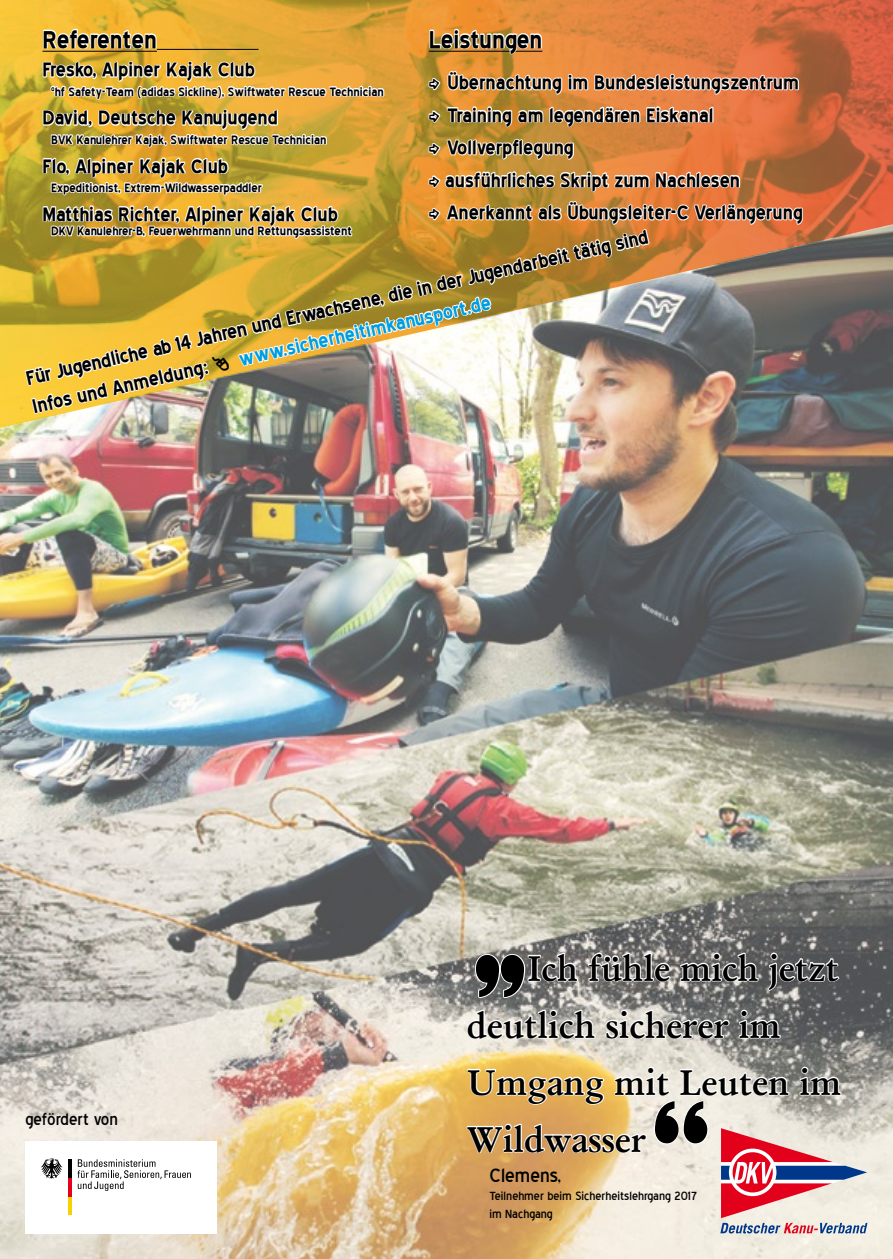
<style>
.page{position:relative;width:893px;height:1259px;background:#fff}
.page>*{position:absolute;margin:0;border:0;box-sizing:border-box;transform-origin:0 0}
.t1{font:700 210px "Blue Highway";color:#000}
.t2{font:700 36px/57px "Guatemala";color:#000}
.t3{font:700 30px "Blue Highway";color:#000}
.t4{font:700 24px/32.4px "Blue Highway";color:#000}
.t5{font:24px "Blue Highway";color:#000}
.t6{font:21px "Blue Highway";color:#000}
.t7{font:700 15px "Blue Highway";color:#000}
.t8{font:15px/18px "Blue Highway";color:#000}
.s1{font-family:"Dot Com";font-weight:400;font-size:14.7px}
.s2{font-family:"Dot Com";font-weight:400;font-size:21px}
.s3{color:#009ee0}
</style>
<div class="page">
<img style="left:0;top:445px;width:893px;height:814px">
<img style="left:0;top:0;width:893px;height:445px">
<img style="left:23px;top:27px;width:781px;height:392px">
<div style="left:26px;top:1141px;width:191px;height:92px;background:#fff"></div>
<svg style="left:77px;top:1159px;width:114px;height:32px"></svg>
<hr style="left:68px;top:1196px;width:3px;height:18px;background:#f8d200">
<hr style="left:68px;top:1177px;width:3px;height:19px;background:#e2001a">
<hr style="left:68px;top:1159px;width:3px;height:18px;background:#000">
<svg style="left:41px;top:1158px;width:21px;height:20px"></svg>
<svg style="left:474px;top:951px;width:105px;height:48px;background:#939391"></svg>
<svg style="left:587px;top:951px;width:85px;height:32px"></svg>
<svg style="left:679px;top:951px;width:81px;height:32px"></svg>
<svg style="left:766px;top:951px;width:75px;height:41px"></svg>
<svg style="left:466px;top:1008px;width:130px;height:32px"></svg>
<svg style="left:604px;top:1008px;width:127px;height:32px"></svg>
<svg style="left:738px;top:1008px;width:44px;height:31px"></svg>
<svg style="left:466px;top:1065px;width:401px;height:168px;background:#dfbfa6"></svg>
<p class="t3" style="left:429px;top:26px;width:115px">Leistungen</p>
<p class="t4" style="left:429px;top:66px;width:376px"><span class="s1">Z</span> Übernachtung im Bundesleistungszentrum <span class="s1">Z</span> Training am legendären Eiskanal<br><span class="s1">Z</span> Vollverpflegung<br><span class="s1">Z</span> ausführliches Skript zum Nachlesen<br><span class="s1">Z</span> Anerkannt als Übungsleiter-C Verlängerung</p>
<p class="t3" style="left:43px;top:26px;width:116px">Referenten</p>
<p class="t4" style="left:43px;top:54px;width:214px">Fresko, Alpiner Kajak Club</p>
<p class="t7" style="left:51px;top:85px;width:334px"><sup>o</sup>hf Safety-Team (adidas Sickline), Swiftwater Rescue Technician</p>
<p class="t4" style="left:43px;top:102px;width:237px">David, Deutsche Kanujugend</p>
<p class="t7" style="left:51px;top:133px;width:277px">BVK Kanulehrer Kajak, Swiftwater Rescue Technician</p>
<p class="t4" style="left:43px;top:150px;width:187px">Flo, Alpiner Kajak Club</p>
<p class="t7" style="left:51px;top:181px;width:213px">Expeditionist, Extrem-Wildwasserpaddler</p>
<p class="t4" style="left:43px;top:198px;width:297px">Matthias Richter, Alpiner Kajak Club</p>
<p class="t7" style="left:51px;top:224px;width:302px">DKV Kanulehrer-B, Feuerwehrmann und Rettungsassistent</p>
<p class="t4" style="left:23px;top:365px;width:639px;line-height:28.8px;rotate:-13deg">Für Jugendliche ab 14 Jahren und Erwachsene, die in der Jugendarbeit tätig sind<br>Infos und Anmeldung: <span class="s2">v</span> <span class="s3">www.sicherheitimkanusport.de</span></p>
<p class="t6" style="left:26px;top:1109px;width:94px">gefördert von</p>
<h2 class="t2" style="left:467px;top:939px;width:376px;text-indent:60px">Ich fühle mich jetzt deutlich sicherer im<br>Umgang mit Leuten im<br>Wildwasser</h2>
<h1 class="t1" style="left:467px;top:826px;width:62px">„</h1>
<h1 class="t1" style="left:646px;top:1078px;width:71px">“</h1>
<p class="t5" style="left:489px;top:1164px;width:73px">Clemens,</p>
<p class="t8" style="left:489px;top:1186px;width:209px">Teilnehmer beim Sicherheitslehrgang 2017 im Nachgang</p>
</div>
